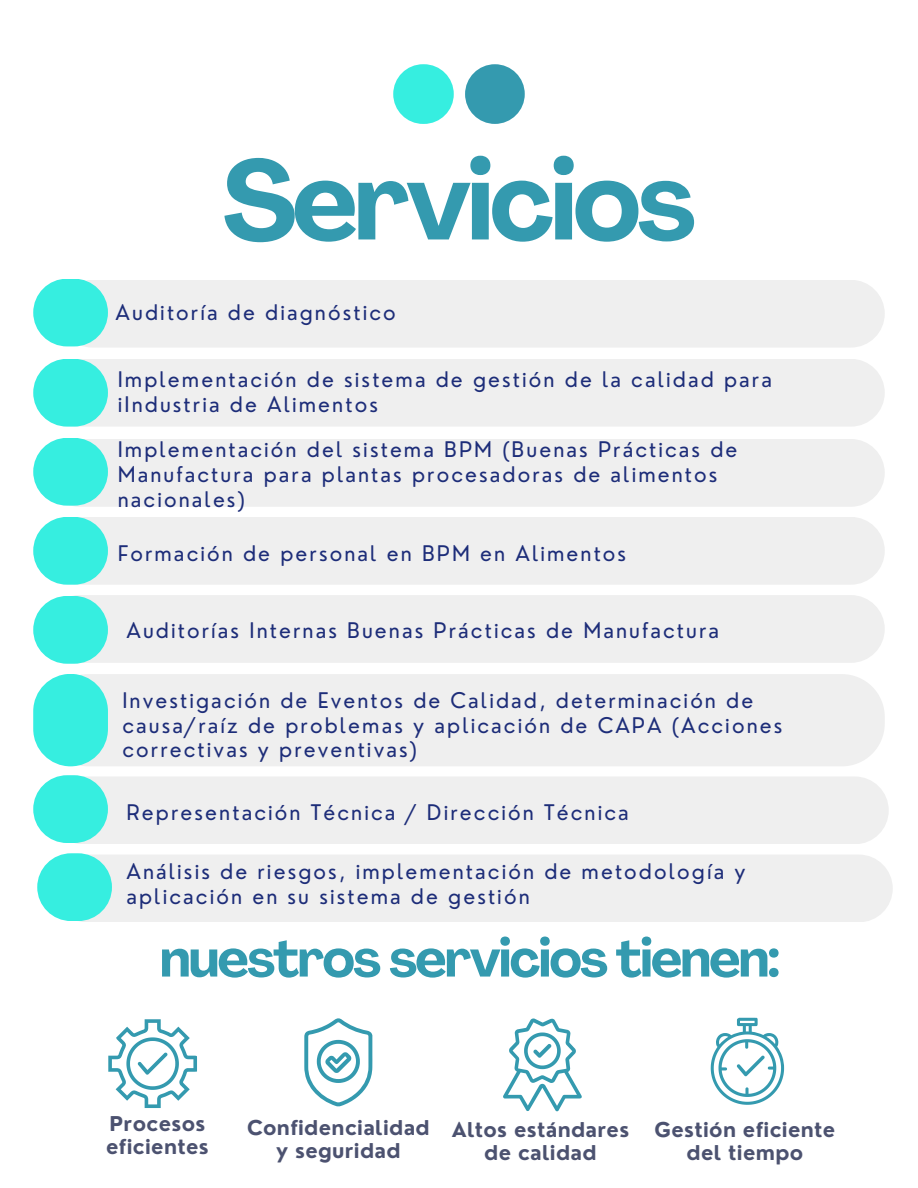
<style>
.page{position:relative;width:918px;height:1188px;background:#fff}
.page>*{position:absolute;margin:0;border:0;box-sizing:border-box;transform-origin:0 0}
.t1{font:700 110.7px "Agrandir";letter-spacing:-.035em;color:#349aaf}
.t2{font:700 52.8px "Agrandir";letter-spacing:-.035em;color:#349aaf}
.t3{font:21px/24.8px "Nourd";letter-spacing:.1em;color:#1d2d79}
.t4{font:700 19.95px/23.2px "Nourd";letter-spacing:.015em;color:#4c5270;text-align:center}
</style>
<div class="page">
<div style="left:393px;top:64px;width:61px;height:60px;background:#36eee0;border-radius:30px"></div>
<div style="left:465px;top:64px;width:60px;height:60px;background:#349aaf;border-radius:50%"></div>
<div style="left:58px;top:280px;width:827px;height:68px;background:#efefef;border-radius:34px"></div>
<div style="left:45px;top:359px;width:840px;height:68px;background:#efefef;border-radius:34px"></div>
<div style="left:45px;top:439px;width:840px;height:68px;background:#efefef;border-radius:34px"></div>
<div style="left:45px;top:517px;width:840px;height:68px;background:#efefef;border-radius:34px"></div>
<div style="left:45px;top:595px;width:840px;height:68px;background:#efefef;border-radius:34px"></div>
<div style="left:46px;top:674px;width:839px;height:92px;background:#efefef"></div>
<div style="left:49px;top:776px;width:840px;height:68px;background:#efefef;border-radius:34px"></div>
<div style="left:33px;top:279px;width:75px;height:67px;background:#36eee0;border-radius:34px"></div>
<div style="left:33px;top:359px;width:75px;height:68px;background:#36eee0;border-radius:34px"></div>
<div style="left:33px;top:438px;width:75px;height:68px;background:#36eee0;border-radius:34px"></div>
<div style="left:33px;top:517px;width:75px;height:68px;background:#36eee0;border-radius:34px"></div>
<div style="left:33px;top:596px;width:75px;height:68px;background:#36eee0;border-radius:34px"></div>
<div style="left:33px;top:674px;width:75px;height:92px;background:#36eee0;border-radius:37px"></div>
<div style="left:33px;top:775px;width:75px;height:68px;background:#36eee0;border-radius:34px"></div>
<svg style="left:108px;top:1019px;width:89px;height:89px"></svg>
<svg style="left:304px;top:1018px;width:68px;height:89px"></svg>
<svg style="left:503px;top:1018px;width:79px;height:93px"></svg>
<svg style="left:711px;top:1018px;width:73px;height:87px"></svg>
<div style="left:53px;top:855px;width:840px;height:67px;background:#efefef;border-radius:34px"></div>
<div style="left:37px;top:853px;width:75px;height:68px;background:#36eee0;border-radius:34px"></div>
<p class="t1" style="left:222px;top:156px;width:475px">Servicios</p>
<p class="t3" style="left:116px;top:300px;width:282px">Auditoría de diagnóstico</p>
<p class="t3" style="left:118px;top:367px;width:656px">Implementación de sistema de gestión de la calidad para iIndustria de Alimentos</p>
<p class="t3" style="left:118px;top:437px;width:621px">Implementación del sistema BPM (Buenas Prácticas de<br>Manufactura para plantas procesadoras de alimentos nacionales)</p>
<p class="t3" style="left:118px;top:541px;width:510px">Formación de personal en BPM en Alimentos</p>
<p class="t3" style="left:126px;top:617px;width:594px">Auditorías Internas Buenas Prácticas de Manufactura</p>
<p class="t3" style="left:122px;top:688px;width:662px">Investigación de Eventos de Calidad, determinación de causa/raíz de problemas y aplicación de CAPA (Acciones correctivas y preventivas)</p>
<p class="t3" style="left:126px;top:800px;width:504px">Representación Técnica / Dirección Técnica</p>
<p class="t3" style="left:126px;top:859px;width:621px">Análisis de riesgos, implementación de metodología y aplicación en su sistema de gestión</p>
<p class="t2" style="left:160px;top:937px;width:622px">nuestros servicios tienen:</p>
<p class="t4" style="left:106px;top:1112px;width:104px;text-align:left">Procesos eficientes</p>
<p class="t4" style="left:247px;top:1116px;width:184px">Confidencialidad</p>
<p class="t4" style="left:276px;top:1139px;width:126px">y seguridad</p>
<p class="t4" style="left:452px;top:1118px;width:179px">Altos estándares de calidad</p>
<p class="t4" style="left:655px;top:1118px;width:182px">Gestión eficiente del tiempo</p>
</div>
